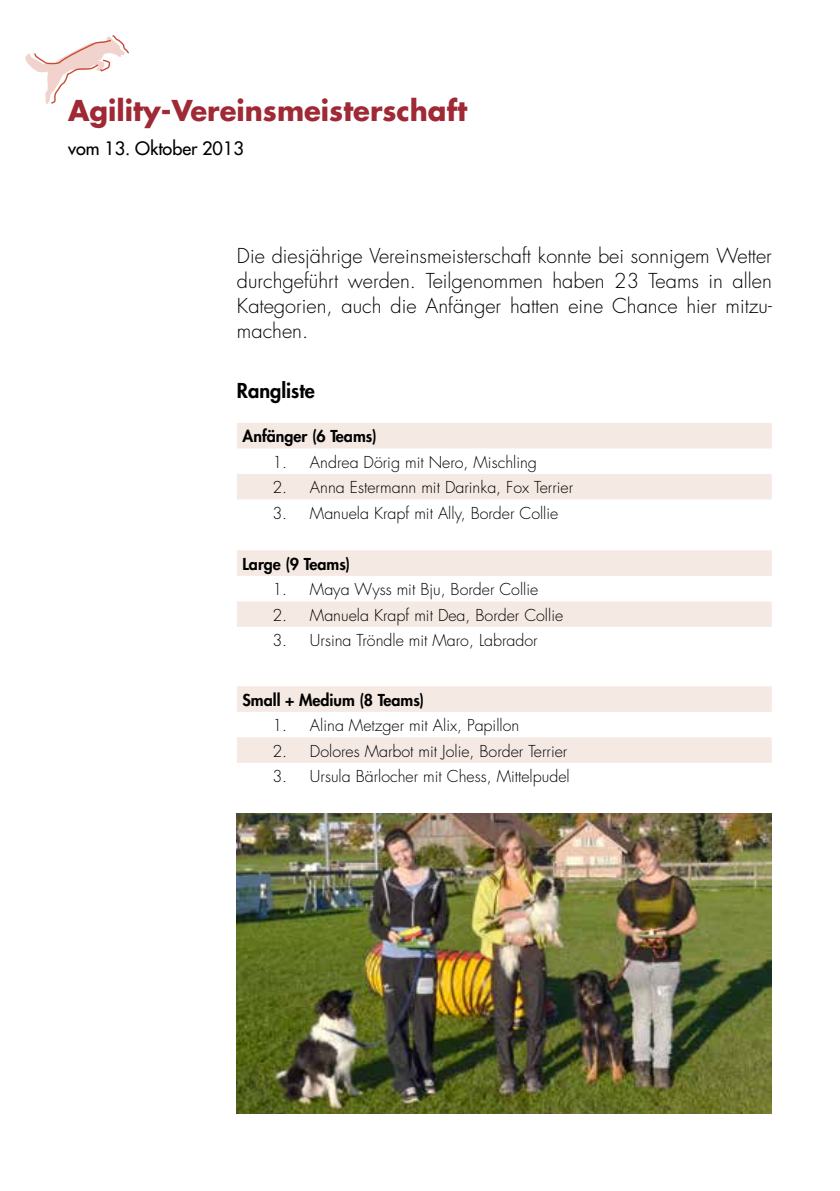
<style>
.page{position:relative;width:840px;height:1191px;background:#fff}
.page>*{position:absolute;margin:0;border:0;box-sizing:border-box;transform-origin:0 0}
.t1{font:700 28px "Futura Std";color:#9f2935}
.t2{font:300 20px/25px "Futura Std";color:#000;text-align:justify}
.t3{font:800 20px "Futura Std";color:#000}
.t4{font:500 18px "Futura Std";color:#000}
.t5{font:300 16px "Futura Std";color:#000}
.t6{font:800 16px "Futura Std";color:#000}
</style>
<div class="page">
<svg style="left:25px;top:35px;width:104px;height:69px"></svg>
<svg style="left:237px;top:423px;width:534px;height:76px;fill:#f5e9e3"></svg>
<svg style="left:237px;top:550px;width:534px;height:77px;fill:#f5e9e3"></svg>
<svg style="left:237px;top:686px;width:534px;height:77px;fill:#f5e9e3"></svg>
<img style="left:237px;top:813px;width:534px;height:300px">
<h1 class="t1" style="left:68px;top:92px;width:400px">Agility-Vereinsmeisterschaft</h1>
<p class="t4" style="left:68px;top:137px;width:177px">vom 13. Oktober 2013</p>
<p class="t2" style="left:237px;top:244px;width:536px">Die diesjährige Vereinsmeisterschaft konnte bei sonnigem Wetter durchgeführt werden. Teilgenommen haben 23 Teams in allen Kategorien, auch die Anfänger hatten eine Chance hier mitzu&shy;machen.</p>
<p class="t3" style="left:237px;top:378px;width:80px">Rangliste</p>
<p class="t6" style="left:242px;top:426px;width:136px">Anfänger (6 Teams)</p>
<p class="t5" style="left:272px;top:452px;width:266px">1. Andrea Dörig mit Nero, Mischling</p>
<p class="t5" style="left:272px;top:478px;width:302px">2. Anna Estermann mit Darinka, Fox Terrier</p>
<p class="t5" style="left:272px;top:503px;width:287px">3. Manuela Krapf mit Ally, Border Collie</p>
<p class="t6" style="left:242px;top:553px;width:109px">Large (9 Teams)</p>
<p class="t5" style="left:272px;top:579px;width:267px">1. Maya Wyss mit Bju, Border Collie</p>
<p class="t5" style="left:272px;top:605px;width:292px">2. Manuela Krapf mit Dea, Border Collie</p>
<p class="t5" style="left:272px;top:630px;width:267px">3. Ursina Tröndle mit Maro, Labrador</p>
<p class="t6" style="left:242px;top:689px;width:183px">Small + Medium (8 Teams)</p>
<p class="t5" style="left:272px;top:715px;width:248px">1. Alina Metzger mit Alix, Papillon</p>
<p class="t5" style="left:272px;top:741px;width:296px">2. Dolores Marbot mit Jolie, Border Terrier</p>
<p class="t5" style="left:272px;top:766px;width:298px">3. Ursula Bärlocher mit Chess, Mittelpudel</p>
</div>
